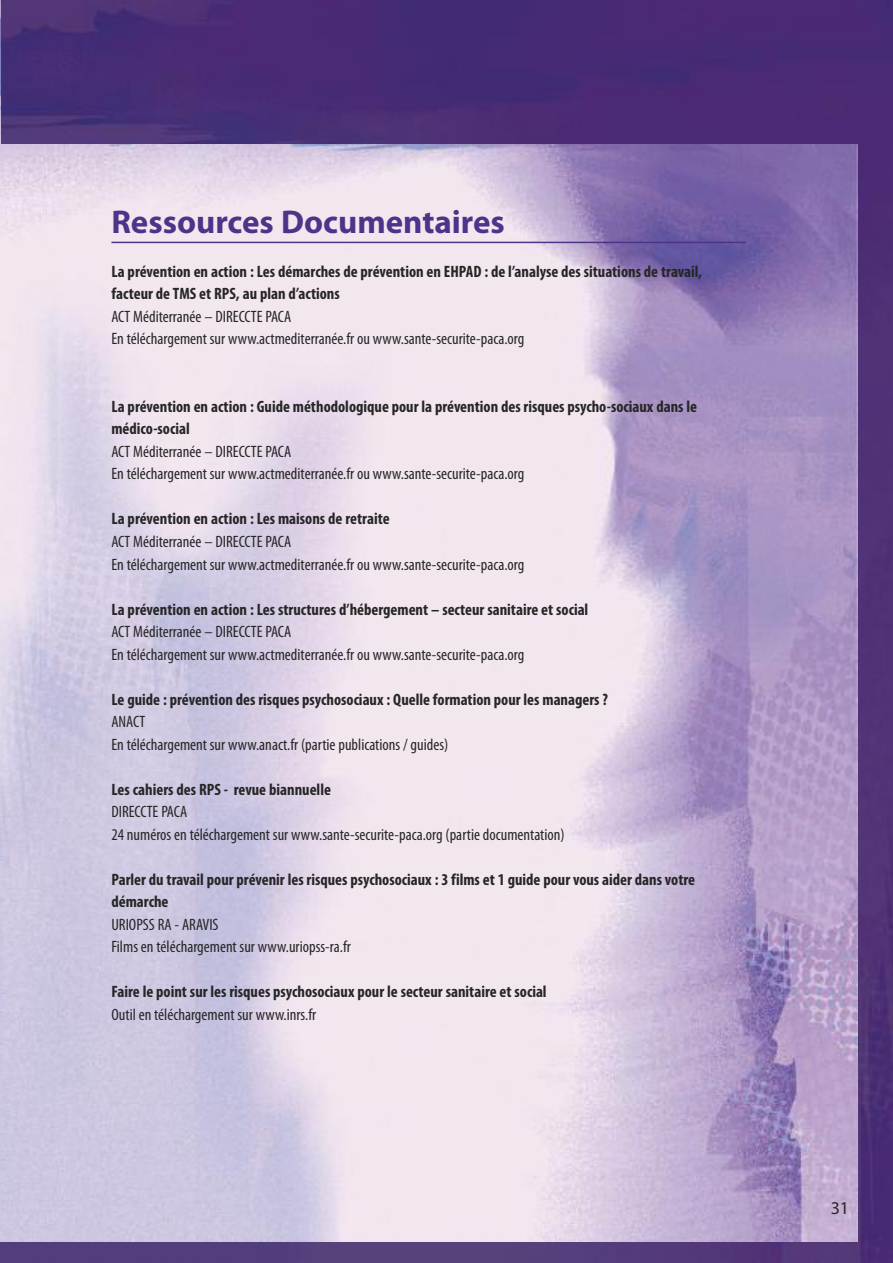
<style>
.page{position:relative;width:893px;height:1263px;background:#fff}
.page>*{position:absolute;margin:0;border:0;box-sizing:border-box;transform-origin:0 0}
.t1{font:700 33px "Myriad Pro";color:#4d3488}
.t2{font:18px "Myriad";color:#272627}
.t3{font:condensed 16.5px/22.5px "Myriad Pro";color:#272627}
.t4{font:700 condensed 16.5px/22.5px "Myriad Pro";color:#272627}
</style>
<div class="page">
<img style="left:0;top:0;width:893px;height:1263px">
<img style="left:0;top:0;width:1px;height:145px">
<img style="left:0;top:145px;width:857px;height:1096px">
<hr style="left:111px;top:242px;width:635px;height:1px;background:#4d3488">
<h1 class="t1" style="left:111px;top:210px;width:395px">Ressources Documentaires</h1>
<p class="t4" style="left:111px;top:262px;width:592px">La prévention en action : Les démarches de prévention en EHPAD : de l’analyse des situations de travail, facteur de TMS et RPS, au plan d’actions</p>
<p class="t3" style="left:111px;top:307px;width:414px">ACT Méditerranée – DIRECCTE PACA<br>En téléchargement sur www.actmediterranée.fr ou www.sante-securite-paca.org</p>
<p class="t4" style="left:111px;top:397px;width:587px">La prévention en action : Guide méthodologique pour la prévention des risques psycho-sociaux dans le médico-social</p>
<p class="t3" style="left:111px;top:442px;width:414px">ACT Méditerranée – DIRECCTE PACA<br>En téléchargement sur www.actmediterranée.fr ou www.sante-securite-paca.org</p>
<p class="t4" style="left:111px;top:509px;width:280px">La prévention en action : Les maisons de retraite</p>
<p class="t3" style="left:111px;top:532px;width:414px">ACT Méditerranée – DIRECCTE PACA<br>En téléchargement sur www.actmediterranée.fr ou www.sante-securite-paca.org</p>
<p class="t4" style="left:111px;top:599px;width:478px">La prévention en action : Les structures d’hébergement – secteur sanitaire et social</p>
<p class="t3" style="left:111px;top:622px;width:414px">ACT Méditerranée – DIRECCTE PACA<br>En téléchargement sur www.actmediterranée.fr ou www.sante-securite-paca.org</p>
<p class="t4" style="left:111px;top:689px;width:498px">Le guide : prévention des risques psychosociaux : Quelle formation pour les managers ?</p>
<p class="t3" style="left:111px;top:712px;width:338px">ANACT<br>En téléchargement sur www.anact.fr (partie publications / guides)</p>
<p class="t4" style="left:111px;top:779px;width:221px">Les cahiers des RPS - revue biannuelle</p>
<p class="t3" style="left:111px;top:802px;width:455px">DIRECCTE PACA<br>24 numéros en téléchargement sur www.sante-securite-paca.org (partie documentation)</p>
<p class="t4" style="left:111px;top:869px;width:585px">Parler du travail pour prévenir les risques psychosociaux : 3 films et 1 guide pour vous aider dans votre démarche</p>
<p class="t3" style="left:111px;top:914px;width:241px">URIOPSS RA - ARAVIS<br>Films en téléchargement sur www.uriopss-ra.fr</p>
<p class="t4" style="left:111px;top:982px;width:437px">Faire le point sur les risques psychosociaux pour le secteur sanitaire et social</p>
<p class="t3" style="left:111px;top:1004px;width:206px">Outil en téléchargement sur www.inrs.fr</p>
<p class="t2" style="left:831px;top:1201px;width:20px">31</p>
</div>
